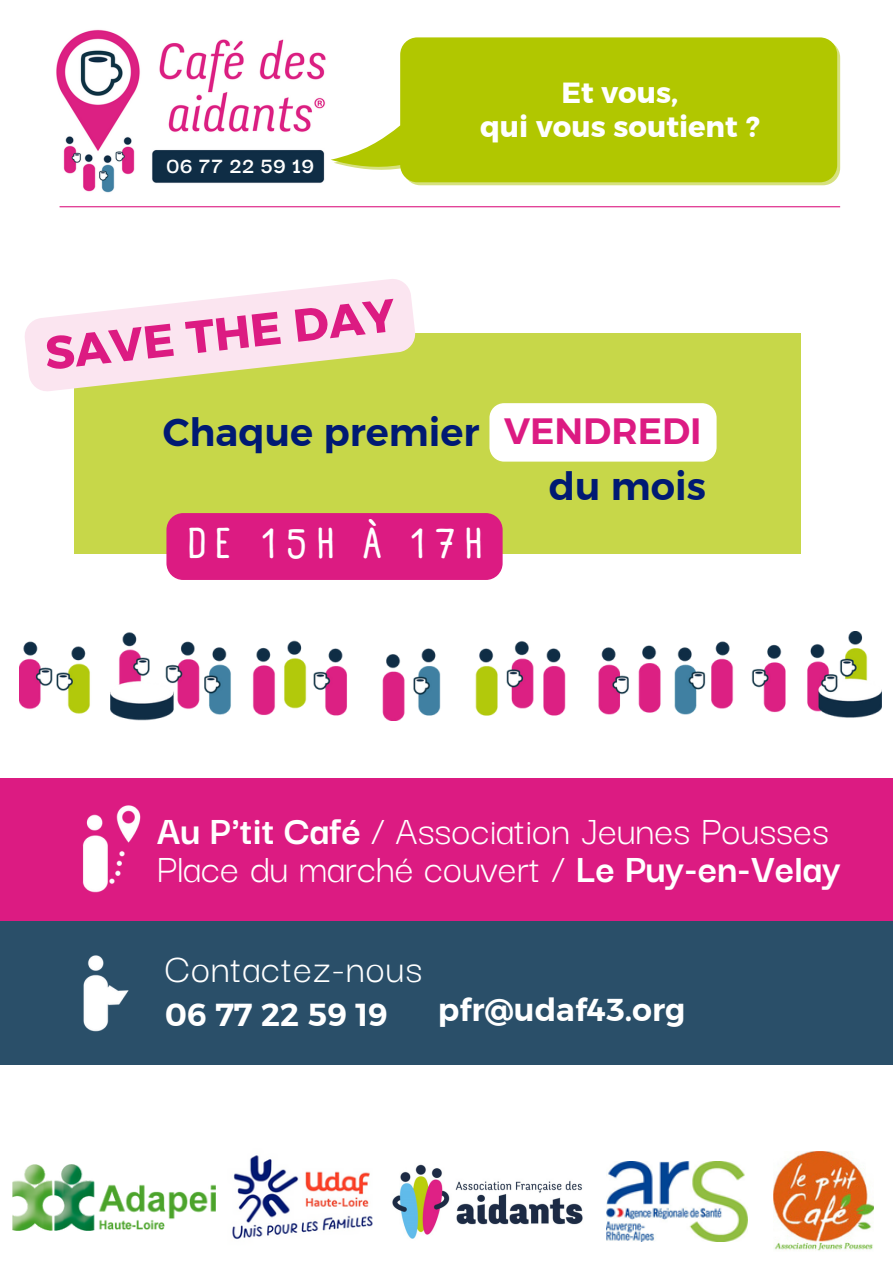
<style>
.page{position:relative;width:893px;height:1264px;background:#fff}
.page>*{position:absolute;margin:0;border:0;box-sizing:border-box;transform-origin:0 0}
.t1{font:45.9px "Kief Montaser Bold";color:#dc1b82}
.t2{font:42.75px "Darker Grotesque";letter-spacing:.02em;color:#fff}
.t3{font:42.6px/38.2px "Darker Grotesque";color:#fff}
.t4{font:700 42.15px "A Day Without Sun Text";letter-spacing:.2em;color:#fff}
.t5{font:700 38.4px "Kief Montaser Semi";color:#001a73}
.t6{font:700 36.45px "Kief Montaser Semi";color:#dc1b82}
.t7{font:700 31.65px "Kief Montaser Semi";color:#fff}
.t8{font:700 31.5px "Kief Montaser Semi";color:#fff}
.t9{font:28.95px/33.8px "Kief Montaser Bold";color:#fff;text-align:center}
.t10{font:700 23.55px "Darker Grotesque";letter-spacing:.02em;color:#fff}
.s1{font-weight:700}
</style>
<div class="page">
<img style="left:56px;top:29px;width:270px;height:164px">
<svg style="left:410px;top:48px;width:430px;height:137px;background:#d4df78"></svg>
<svg style="left:331px;top:37px;width:506px;height:145px;background:#bacd1f"></svg>
<hr style="left:60px;top:206px;width:780px;height:1px;background:#dc1b82">
<div style="left:74px;top:334px;width:726px;height:220px;background:#c7d749"></div>
<img style="left:19px;top:631px;width:862px;height:89px">
<img style="left:215px;top:1155px;width:158px;height:85px">
<img style="left:13px;top:1164px;width:202px;height:66px">
<img style="left:392px;top:1164px;width:191px;height:75px">
<img style="left:606px;top:1161px;width:141px;height:80px">
<img style="left:773px;top:1151px;width:100px;height:100px">
<div style="left:0;top:778px;width:892px;height:143px;background:#dc1b82"></div>
<div style="left:0;top:921px;width:892px;height:144px;background:#2a4f69"></div>
<img style="left:83px;top:955px;width:46px;height:77px">
<img style="left:82px;top:805px;width:59px;height:88px">
<div style="left:166px;top:513px;width:336px;height:67px;background:#dc1b82"></div>
<svg style="left:25px;top:279px;width:392px;height:112px;fill:#fbe5f0"></svg>
<div style="left:489px;top:403px;width:227px;height:58px;background:#fff"></div>
<p class="t10" style="left:166px;top:148px;width:150px">06 77 22 59 19</p>
<p class="t1" style="left:42px;top:324px;width:353px;rotate:-6deg">SAVE THE DAY</p>
<p class="t9" style="left:480px;top:76px;width:281px">Et vous,<br>qui vous soutient ?</p>
<p class="t5" style="left:163px;top:408px;width:318px">Chaque premier</p>
<p class="t4" style="left:187px;top:518px;width:297px">DE 15H À 17H</p>
<p class="t6" style="left:504px;top:409px;width:199px">VENDREDI</p>
<p class="t5" style="left:548px;top:462px;width:159px">du mois</p>
<p class="t3" style="left:156px;top:808px;width:686px"><span class="s1">Au P'tit Café</span> / Association Jeunes Pousses<br>Place du marché couvert / <span class="s1">Le Puy-en-Velay</span></p>
<p class="t2" style="left:165px;top:937px;width:259px">Contactez-nous</p>
<p class="t7" style="left:165px;top:995px;width:225px">06 77 22 59 19</p>
<p class="t8" style="left:438px;top:990px;width:249px">pfr@udaf43.org</p>
</div>
